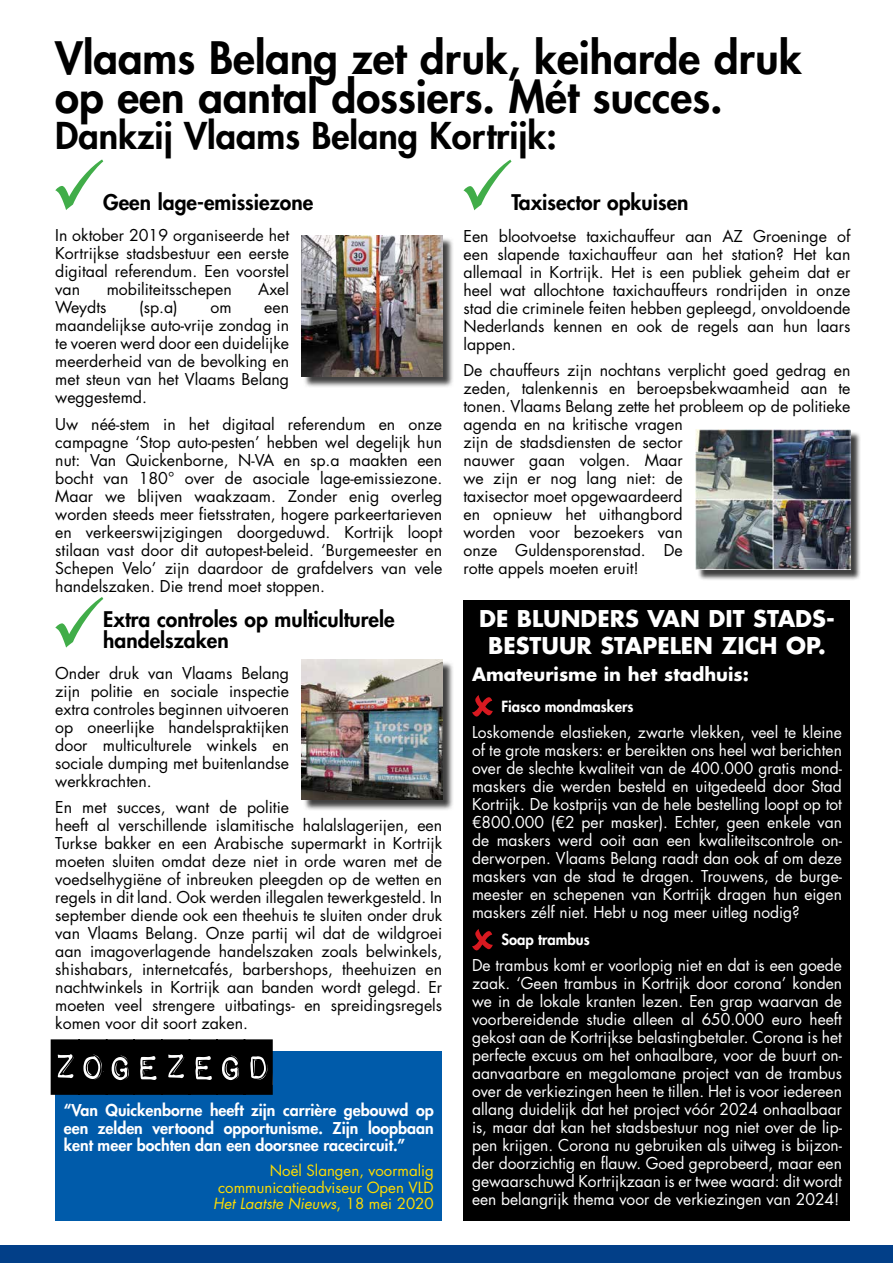
<style>
.page{position:relative;width:893px;height:1263px;background:#fff}
.page>*{position:absolute;margin:0;border:0;box-sizing:border-box;transform-origin:0 0}
.t1{font:800 43.5px/39px "Futura Std";color:#000}
.t2{font:800 36px "Futura Std";color:#000}
.t3{font:700 22.5px/27px "Futura Std";color:#fff;text-align:center}
.t4{font:800 21px/21px "Futura Std";color:#000}
.t5{font:700 18px "Futura Std";color:#fff}
.t6{font:15.9px/18px "Futura Std";color:#000;text-align:justify}
.t7{font:15.9px/18px "Futura Std";color:#fff;text-align:justify}
.t8{font:800 15.9px/17.5px "Futura Std";color:#fff;text-align:justify}
.t9{font:15px/16.5px "Futura Std";color:#fd0;text-align:right}
.t10{font:800 15px "Futura Std";color:#fff}
.s1{font-style:italic}
</style>
<div class="page">
<div style="left:463px;top:600px;width:387px;height:620px;background:#000"></div>
<svg style="left:55px;top:159px;width:48px;height:51px"></svg>
<div style="left:303px;top:237px;width:150px;height:150px;background:#000;opacity:.75"></div>
<img style="left:302px;top:236px;width:140px;height:140px">
<svg style="left:55px;top:597px;width:48px;height:51px"></svg>
<div style="left:303px;top:661px;width:150px;height:150px;background:#000;opacity:.75"></div>
<img style="left:302px;top:659px;width:140px;height:141px">
<svg style="left:463px;top:160px;width:48px;height:50px"></svg>
<div style="left:697px;top:431px;width:164px;height:149px;background:#000;opacity:.75"></div>
<img style="left:695px;top:429px;width:155px;height:141px">
<svg style="left:472px;top:695px;width:21px;height:21px"></svg>
<svg style="left:472px;top:929px;width:21px;height:21px"></svg>
<div style="left:55px;top:1051px;width:387px;height:169px;background:#005baa"></div>
<svg style="left:51px;top:1039px;width:222px;height:56px;background:#1a1a1b"></svg>
<div style="left:0;top:1246px;width:893px;height:17px;background:#023f88"></div>
<h1 class="t1" style="left:55px;top:39px;width:748px">Vlaams Belang zet druk, keiharde druk op een aantal dossiers. Mét succes.</h1>
<h2 class="t2" style="left:55px;top:113px;width:503px">Dankzij Vlaams Belang Kortrijk:</h2>
<h3 class="t4" style="left:103px;top:192px;width:211px">Geen lage-emissiezone</h3>
<p class="t6" style="left:55px;top:227px;width:235px">In oktober 2019 organiseerde het Kortrijkse stadsbestuur een eerste digitaal referendum. Een voorstel van</p>
<p class="t6" style="left:107px;top:281px;width:127px">mobiliteitsschepen</p>
<p class="t6" style="left:258px;top:281px;width:32px">Axel</p>
<p class="t6" style="left:55px;top:299px;width:53px">Weydts</p>
<p class="t6" style="left:139px;top:299px;width:40px">(sp.a)</p>
<p class="t6" style="left:210px;top:299px;width:23px">om</p>
<p class="t6" style="left:55px;top:299px;width:235px;text-indent:209px">een maandelijkse auto-vrije zondag in te voeren werd door een duidelijke meerderheid van de bevolking en met steun van het Vlaams Belang weggestemd.</p>
<p class="t6" style="left:55px;top:415px;width:388px">Uw néé-stem in het digitaal referendum en onze campagne ‘Stop auto-pesten’ hebben wel degelijk hun nut: Van Quickenborne, N-VA en sp.a maakten een bocht van 180° over de asociale lage-emissiezone.<br>Maar we blijven waakzaam. Zonder enig overleg worden steeds meer fietsstraten, hogere parkeertarieven en verkeerswijzigingen doorgeduwd. Kortrijk loopt stilaan vast door dit autopest-beleid. ‘Burgemeester en Schepen Velo’ zijn daardoor de grafdelvers van vele handelszaken. Die trend moet stoppen.</p>
<h3 class="t4" style="left:103px;top:608px;width:293px">Extra controles op multiculturele handelszaken</h3>
<p class="t6" style="left:55px;top:664px;width:235px">Onder druk van Vlaams Belang zijn politie en sociale inspectie extra controles beginnen uitvoeren op oneerlijke handelspraktijken door multiculturele winkels en sociale dumping met buitenlandse werkkrachten.</p>
<p class="t6" style="left:55px;top:799px;width:388px;text-align:left">En met succes, want de politie<br>heeft al verschillende islamitische halalslagerijen, een Turkse bakker en een Arabische supermarkt in Kortrijk moeten sluiten omdat deze niet in orde waren met de voedselhygiëne of inbreuken pleegden op de wetten en regels in dit land. Ook werden illegalen tewerkgesteld. In september diende ook een theehuis te sluiten onder druk van Vlaams Belang. Onze partij wil dat de wildgroei aan imagoverlagende handelszaken zoals belwinkels, shishabars, internetcafés, barbershops, theehuizen en nachtwinkels in Kortrijk aan banden wordt gelegd. Er moeten veel strengere uitbatings- en spreidingsregels komen voor dit soort zaken.</p>
<p class="t8" style="left:64px;top:1102px;width:371px">“Van Quickenborne heeft zijn carrière gebouwd op een zelden vertoond opportunisme. Zijn loopbaan kent meer bochten dan een doorsnee racecircuit.”</p>
<p class="t9" style="left:213px;top:1163px;width:222px">Noël Slangen, voormalig communicatieadviseur Open VLD<br><span class="s1">Het Laatste Nieuws</span>, 18 mei 2020</p>
<h3 class="t4" style="left:511px;top:192px;width:179px">Taxisector opkuisen</h3>
<p class="t6" style="left:463px;top:227px;width:388px">Een blootvoetse taxichauffeur aan AZ Groeninge of een slapende taxichauffeur aan het station? Het kan allemaal in Kortrijk. Het is een publiek geheim dat er heel wat allochtone taxichauffeurs rondrijden in onze stad die criminele feiten hebben gepleegd, onvoldoende Nederlands kennen en ook de regels aan hun laars lappen.</p>
<p class="t6" style="left:463px;top:361px;width:388px;text-align:left">De chauffeurs zijn nochtans verplicht goed gedrag en zeden, talenkennis en beroepsbekwaamheid aan te tonen. Vlaams Belang zette het probleem op de politieke agenda en na kritische vragen<br>zijn de stadsdiensten de sector<br>nauwer gaan volgen. Maar<br>we zijn er nog lang niet: de<br>taxisector moet opgewaardeerd<br>en opnieuw het uithangbord<br>worden voor bezoekers van<br>onze Guldensporenstad. De<br>rotte appels moeten eruit!</p>
<h3 class="t3" style="left:479px;top:604px;width:357px">DE BLUNDERS VAN DIT STADS-<br>BESTUUR STAPELEN ZICH OP.</h3>
<p class="t5" style="left:472px;top:662px;width:278px">Amateurisme in het stadhuis:</p>
<p class="t10" style="left:501px;top:697px;width:134px">Fiasco mondmaskers</p>
<p class="t7" style="left:472px;top:723px;width:371px">Loskomende elastieken, zwarte vlekken, veel te kleine of te grote maskers: er bereikten ons heel wat berichten over de slechte kwaliteit van de 400.000 gratis mond&shy;maskers die werden besteld en uitgedeeld door Stad Kortrijk. De kostprijs van de hele bestelling loopt op tot €800.000 (€2 per masker). Echter, geen enkele van de maskers werd ooit aan een kwaliteitscontrole on&shy;derworpen. Vlaams Belang raadt dan ook af om deze maskers van de stad te dragen. Trouwens, de burge&shy;meester en schepenen van Kortrijk dragen hun eigen maskers zélf niet. Hebt u nog meer uitleg nodig?</p>
<p class="t10" style="left:501px;top:930px;width:90px">Soap trambus</p>
<p class="t7" style="left:472px;top:956px;width:371px">De trambus komt er voorlopig niet en dat is een goede zaak. ‘Geen trambus in Kortrijk door corona’ konden we in de lokale kranten lezen. Een grap waarvan de voorbereidende studie alleen al 650.000 euro heeft gekost aan de Kortrijkse belastingbetaler. Corona is het perfecte excuus om het onhaalbare, voor de buurt on&shy;aanvaarbare en megalomane project van de trambus over de verkiezingen heen te tillen. Het is voor iedereen allang duidelijk dat het project vóór 2024 onhaalbaar is, maar dat kan het stadsbestuur nog niet over de lip&shy;pen krijgen. Corona nu gebruiken als uitweg is bijzon&shy;der doorzichtig en flauw. Goed geprobeerd, maar een gewaarschuwd Kortrijkzaan is er twee waard: dit wordt een belangrijk thema voor de verkiezingen van 2024!</p>
</div>
